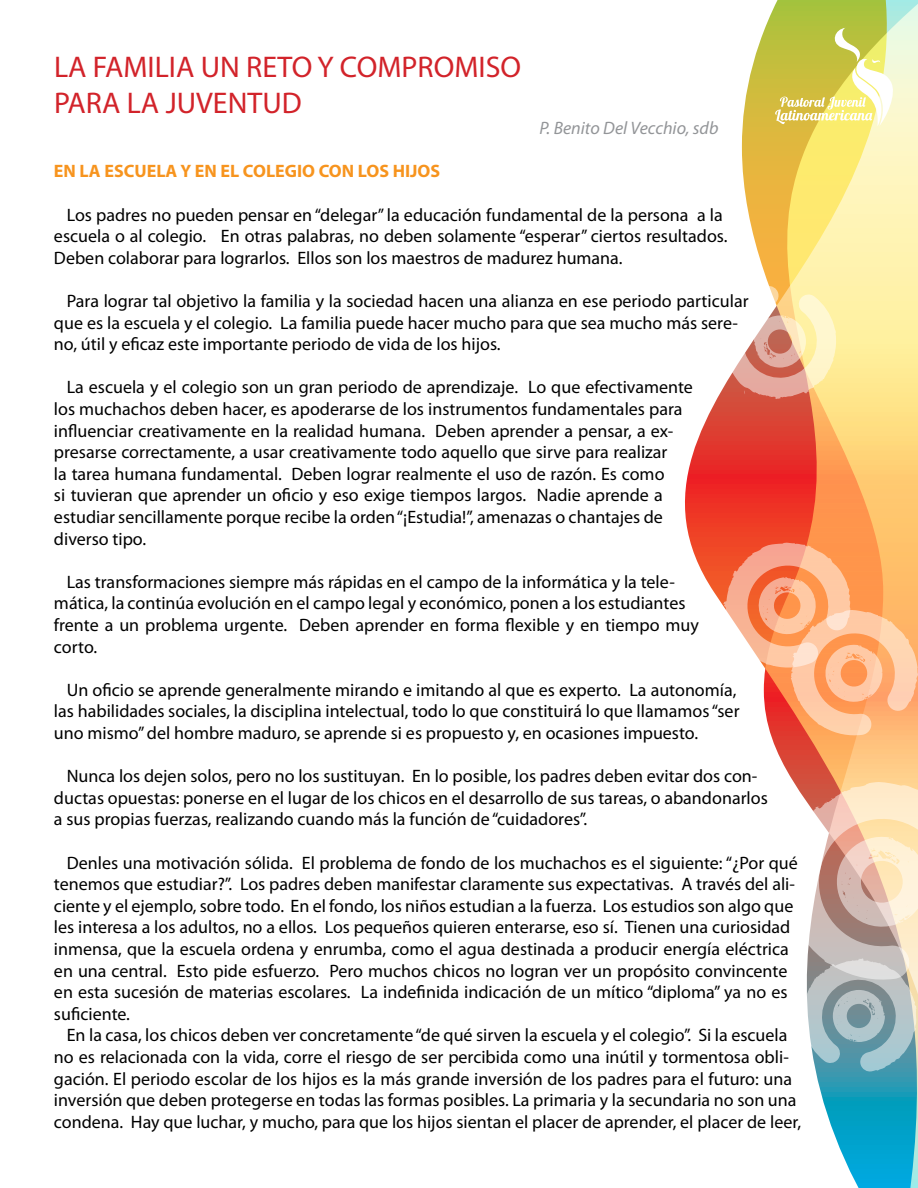
<style>
.page{position:relative;width:918px;height:1188px;background:#fff}
.page>*{position:absolute;margin:0;border:0;box-sizing:border-box;transform-origin:0 0}
.t1{font:30px/36px "Myriad Pro";color:#d2232a}
.t2{font:18px/21.6px "Myriad Pro";color:#000}
.t3{font:700 18px "Myriad Pro";color:#f7941e}
.t4{font:italic 18px "Myriad Pro";color:#939598}
</style>
<div class="page">
<svg style="left:685px;top:31px;width:79px;height:575px"></svg>
<svg style="left:764px;top:0;width:154px;height:1188px"></svg>
<svg style="left:775px;top:28px;width:123px;height:98px;background:#dbd676"></svg>
<svg style="left:722px;top:286px;width:114px;height:113px"></svg>
<svg style="left:782px;top:782px;width:136px;height:289px"></svg>
<svg style="left:723px;top:543px;width:195px;height:192px;background:#fcb186"></svg>
<h1 class="t1" style="left:54px;top:48px;width:469px">LA FAMILIA UN RETO Y COMPROMISO<br>PARA LA JUVENTUD</h1>
<p class="t4" style="left:539px;top:117px;width:181px">P. Benito Del Vecchio, sdb</p>
<p class="t3" style="left:54px;top:159px;width:388px">EN LA ESCUELA Y EN EL COLEGIO CON LOS HIJOS</p>
<p class="t2" style="left:54px;top:203px;width:675px;text-indent:13px">Los padres no pueden pensar en “delegar” la educación fundamental de la persona a la escuela o al colegio. En otras palabras, no deben solamente “esperar” ciertos resultados.<br>Deben colaborar para lograrlos. Ellos son los maestros de madurez humana.</p>
<p class="t2" style="left:54px;top:290px;width:696px;text-indent:13px">Para lograr tal objetivo la familia y la sociedad hacen una alianza en ese periodo particular que es la escuela y el colegio. La familia puede hacer mucho para que sea mucho más sere&shy;no, útil y eficaz este importante periodo de vida de los hijos.</p>
<p class="t2" style="left:54px;top:376px;width:640px;text-indent:13px">La escuela y el colegio son un gran periodo de aprendizaje. Lo que efectivamente los muchachos deben hacer, es apoderarse de los instrumentos fundamentales para influenciar creativamente en la realidad humana. Deben aprender a pensar, a ex&shy;presarse correctamente, a usar creativamente todo aquello que sirve para realizar<br>la tarea humana fundamental. Deben lograr realmente el uso de razón. Es como<br>si tuvieran que aprender un oficio y eso exige tiempos largos. Nadie aprende a estudiar sencillamente porque recibe la orden “¡Estudia!”, amenazas o chantajes de diverso tipo.</p>
<p class="t2" style="left:54px;top:571px;width:647px;text-indent:13px">Las transformaciones siempre más rápidas en el campo de la informática y la tele&shy;mática, la continúa evolución en el campo legal y económico, ponen a los estudiantes frente a un problema urgente. Deben aprender en forma flexible y en tiempo muy corto.</p>
<p class="t2" style="left:54px;top:679px;width:687px;text-indent:13px">Un oficio se aprende generalmente mirando e imitando al que es experto. La autonomía, las habilidades sociales, la disciplina intelectual, todo lo que constituirá lo que llamamos “ser uno mismo” del hombre maduro, se aprende si es propuesto y, en ocasiones impuesto.</p>
<p class="t2" style="left:54px;top:765px;width:715px;text-indent:13px">Nunca los dejen solos, pero no los sustituyan. En lo posible, los padres deben evitar dos con&shy;ductas opuestas: ponerse en el lugar de los chicos en el desarrollo de sus tareas, o abandonarlos a sus propias fuerzas, realizando cuando más la función de “cuidadores”.</p>
<p class="t2" style="left:54px;top:851px;width:745px;text-indent:13px">Denles una motivación sólida. El problema de fondo de los muchachos es el siguiente: “¿Por qué tenemos que estudiar?”. Los padres deben manifestar claramente sus expectativas. A través del ali&shy;ciente y el ejemplo, sobre todo. En el fondo, los niños estudian a la fuerza. Los estudios son algo que les interesa a los adultos, no a ellos. Los pequeños quieren enterarse, eso sí. Tienen una curiosidad inmensa, que la escuela ordena y enrumba, como el agua destinada a producir energía eléctrica en una central. Esto pide esfuerzo. Pero muchos chicos no logran ver un propósito convincente en esta sucesión de materias escolares. La indefinida indicación de un mítico “diploma” ya no es suficiente.</p>
<p class="t2" style="left:54px;top:1024px;width:749px;text-indent:13px">En la casa, los chicos deben ver concretamente “de qué sirven la escuela y el colegio”. Si la escuela no es relacionada con la vida, corre el riesgo de ser percibida como una inútil y tormentosa obli&shy;gación. El periodo escolar de los hijos es la más grande inversión de los padres para el futuro: una inversión que deben protegerse en todas las formas posibles. La primaria y la secundaria no son una condena. Hay que luchar, y mucho, para que los hijos sientan el placer de aprender, el placer de leer,</p>
</div>
